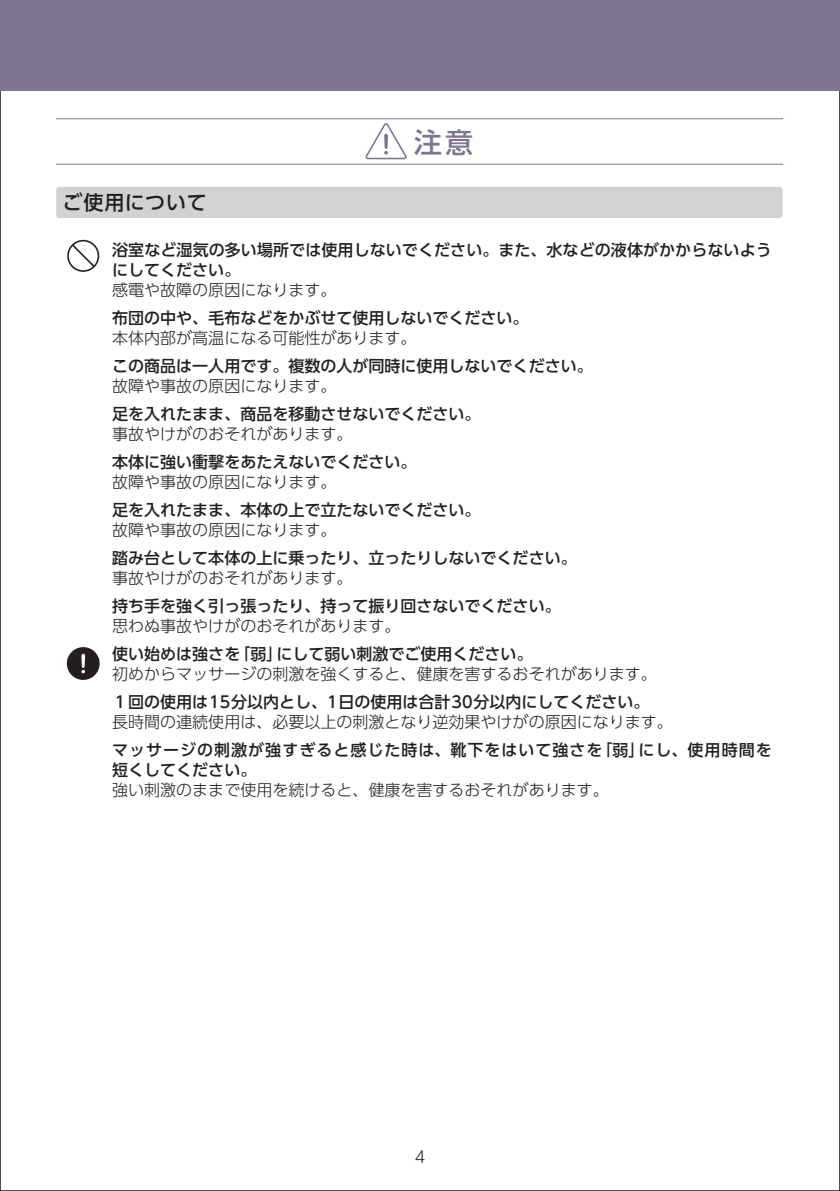
<style>
.page{position:relative;width:840px;height:1191px;background:#fff}
.page>*{position:absolute;margin:0;border:0;box-sizing:border-box;transform-origin:0 0}
.t1{font:500 28px "UD Shin Go Pr 6 N";color:#7e7591}
.t2{font:500 20px "UD Shin Go Pr 6 N";letter-spacing:.04em;color:#231f20}
.t3{font:500 16px/20px "UD Shin Go Pr 6 N";color:#231f20}
.t4{font:300 16px "UD Shin Go Pr 6 N";color:#231f20}
.t5{font:500 16px/20px "UD Shin Go Pr 6 N";letter-spacing:.06em;color:#231f20}
</style>
<div class="page">
<div style="left:0;top:0;width:839px;height:90px;background:#7e7591"></div>
<div style="left:68px;top:648px;width:30px;height:30px;background:#231f20;border-radius:50%"></div>
<div style="left:67px;top:647px;width:33px;height:33px;border:2px solid #231f20;border-radius:50%"></div>
<svg style="left:81px;top:654px;width:4px;height:19px"></svg>
<div style="left:67px;top:240px;width:32px;height:32px;border:2px solid #231f20;border-radius:50%"></div>
<svg style="left:70px;top:243px;width:26px;height:26px"></svg>
<div style="left:56px;top:187px;width:726px;height:31px;background:#d1d2d4;border-radius:3px"></div>
<hr style="left:56px;top:164px;width:726px;height:1px;background:#7e7591">
<hr style="left:56px;top:118px;width:726px;height:1px;background:#7e7591">
<svg style="left:365px;top:123px;width:42px;height:37px"></svg>
<p class="t2" style="left:62px;top:186px;width:146px">ご使用について</p>
<h1 class="t1" style="left:414px;top:120px;width:60px">注意</h1>
<p class="t3" style="left:112px;top:239px;width:660px">浴室など湿気の多い場所では使用しないでください。また、水などの液体がかからないようにしてください。</p>
<p class="t4" style="left:112px;top:276px;width:225px">感電や故障の原因になります。</p>
<p class="t3" style="left:112px;top:307px;width:418px">布団の中や、毛布などをかぶせて使用しないでください。</p>
<p class="t4" style="left:112px;top:324px;width:305px">本体内部が高温になる可能性があります。</p>
<p class="t3" style="left:112px;top:355px;width:482px">この商品は一人用です。複数の人が同時に使用しないでください。</p>
<p class="t4" style="left:112px;top:372px;width:225px">故障や事故の原因になります。</p>
<p class="t3" style="left:112px;top:403px;width:369px">足を入れたまま、商品を移動させないでください。</p>
<p class="t4" style="left:112px;top:420px;width:241px">事故やけがのおそれがあります。</p>
<p class="t3" style="left:112px;top:451px;width:305px">本体に強い衝撃をあたえないでください。</p>
<p class="t4" style="left:112px;top:468px;width:225px">故障や事故の原因になります。</p>
<p class="t3" style="left:112px;top:499px;width:369px">足を入れたまま、本体の上で立たないでください。</p>
<p class="t4" style="left:112px;top:516px;width:225px">故障や事故の原因になります。</p>
<p class="t3" style="left:112px;top:547px;width:466px">踏み台として本体の上に乗ったり、立ったりしないでください。</p>
<p class="t4" style="left:112px;top:564px;width:241px">事故やけがのおそれがあります。</p>
<p class="t3" style="left:112px;top:595px;width:450px">持ち手を強く引っ張ったり、持って振り回さないでください。</p>
<p class="t4" style="left:112px;top:612px;width:289px">思わぬ事故やけがのおそれがあります。</p>
<p class="t3" style="left:112px;top:643px;width:422px">使い始めは強さを「弱」にして弱い刺激でご使用ください。</p>
<p class="t4" style="left:112px;top:660px;width:546px">初めからマッサージの刺激を強くすると、健康を害するおそれがあります。</p>
<p class="t3" style="left:112px;top:691px;width:538px">１回の使用は15分以内とし、1日の使用は合計30分以内にしてください。</p>
<p class="t4" style="left:112px;top:708px;width:562px">長時間の連続使用は、必要以上の刺激となり逆効果やけがの原因になります。</p>
<p class="t5" style="left:112px;top:739px;width:660px">マッサージの刺激が強すぎると感じた時は、靴下をはいて強さを「弱」にし、使用時間を短くしてください。</p>
<p class="t4" style="left:112px;top:776px;width:498px">強い刺激のままで使用を続けると、健康を害するおそれがあります。</p>
<p class="t4" style="left:414px;top:1144px;width:12px">4</p>
</div>
